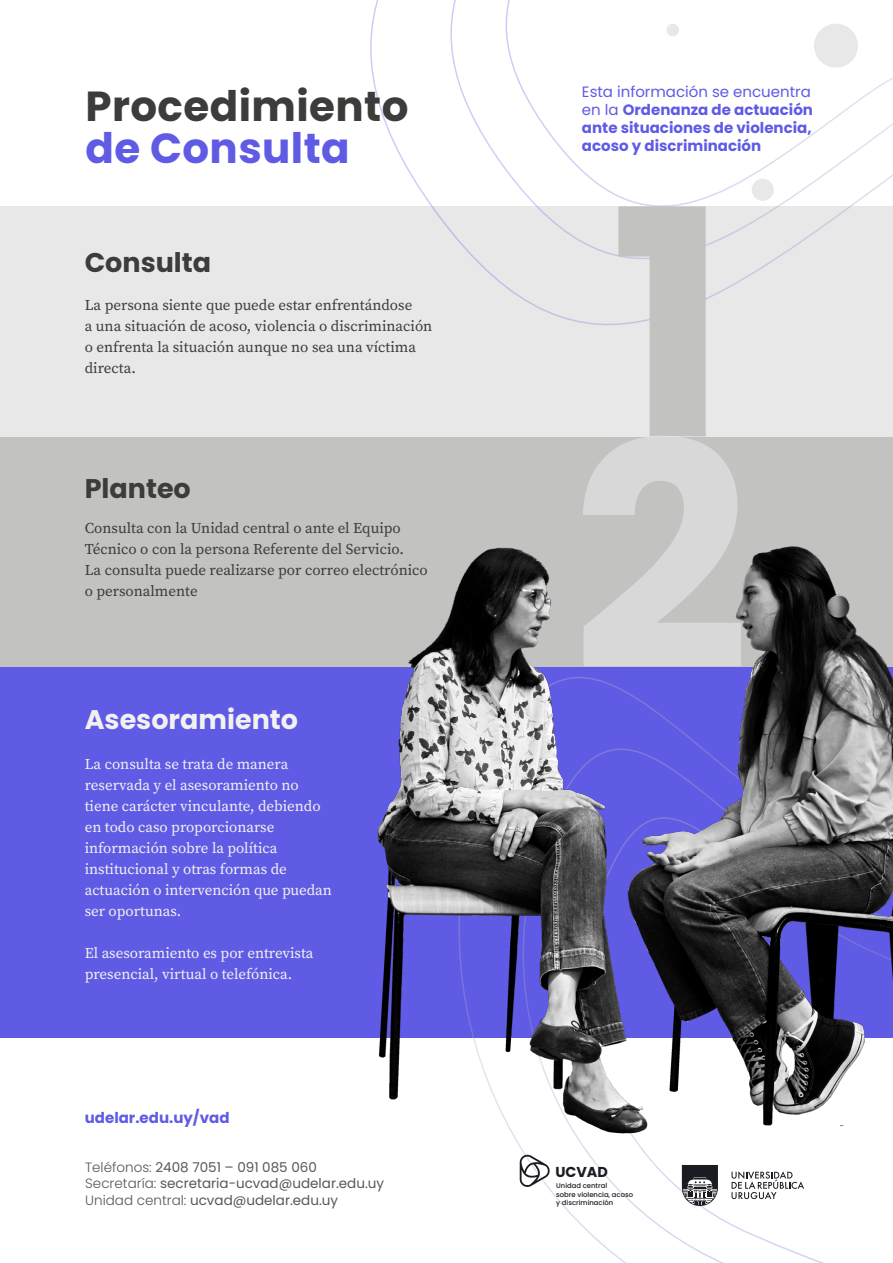
<style>
.page{position:relative;width:893px;height:1263px;background:#fff}
.page>*{position:absolute;margin:0;border:0;box-sizing:border-box;transform-origin:0 0}
.t1{font:700 42px "Poppins";letter-spacing:.01em;color:#3c3c3b}
.t2{font:700 42px "Poppins";letter-spacing:.01em;color:#5f5be4}
.t3{font:700 27px "Poppins";color:#3c3c3b}
.t4{font:700 27px "Poppins";color:#f1f1f1}
.t5{font:15px/21px "Source Serif Pro";color:#3c3c3b}
.t6{font:15px/21px "Source Serif Pro";color:#f1f1f1}
.t7{font:700 15px/18px "Poppins";color:#5f5be4}
.t8{font:700 14.4px "Poppins";color:#1b1c21}
.t9{font:13.5px/16.5px "Poppins";color:#575756}
.t10{font:500 6.9px/8.2px "Poppins";color:#1b1c21}
.s1{font-weight:300}
.s2{font-weight:400}
</style>
<div class="page">
<div style="left:0;top:436px;width:893px;height:231px;background:#c2c2c1"></div>
<div style="left:0;top:206px;width:893px;height:230px;background:#e8e8e8"></div>
<div style="left:0;top:667px;width:893px;height:370px;background:#5f5be4"></div>
<svg style="left:370px;top:0;width:523px;height:323px"></svg>
<svg style="left:583px;top:206px;width:158px;height:316px"></svg>
<svg style="left:811px;top:21px;width:50px;height:50px"></svg>
<svg style="left:750px;top:177px;width:25px;height:25px"></svg>
<svg style="left:666px;top:23px;width:14px;height:14px"></svg>
<svg style="left:732px;top:1171px;width:72px;height:28px"></svg>
<svg style="left:682px;top:1165px;width:36px;height:41px"></svg>
<svg style="left:520px;top:1154px;width:30px;height:33px"></svg>
<img style="left:354px;top:522px;width:539px;height:613px">
<h1 class="t1" style="left:85px;top:82px;width:325px">Procedimiento</h1>
<h1 class="t2" style="left:85px;top:124px;width:266px">de Consulta</h1>
<h2 class="t3" style="left:85px;top:247px;width:128px">Consulta</h2>
<p class="t5" style="left:85px;top:295px;width:349px">La persona siente que puede estar enfrentándose<br>a una situación de acoso, violencia o discriminación o enfrenta la situación aunque no sea una víctima directa.</p>
<h2 class="t3" style="left:85px;top:472px;width:108px">Planteo</h2>
<p class="t5" style="left:85px;top:517px;width:345px">Consulta con la Unidad central o ante el Equipo Técnico o con la persona Referente del Servicio.<br>La consulta puede realizarse por correo electrónico o personalmente</p>
<h2 class="t4" style="left:85px;top:704px;width:215px">Asesoramiento</h2>
<p class="t6" style="left:85px;top:753px;width:249px">La consulta se trata de manera reservada y el asesoramiento no tiene carácter vinculante, debiendo en todo caso proporcionarse información sobre la política institucional y otras formas de actuación o intervención que puedan ser oportunas.</p>
<p class="t6" style="left:85px;top:942px;width:230px">El asesoramiento es por entrevista presencial, virtual o telefónica.</p>
<p class="t7" style="left:85px;top:1108px;width:146px">udelar.edu.uy/vad</p>
<p class="t9" style="left:85px;top:1159px;width:300px"><span class="s1">Teléfonos:</span> 2408 7051 – 091 085 060<br><span class="s1">Secretaría:</span> secretaria-ucvad@udelar.edu.uy<br><span class="s1">Unidad central:</span> ucvad@udelar.edu.uy</p>
<p class="t7" style="left:582px;top:83px;width:233px"><span class="s2">Esta información se encuentra en la</span> Ordenanza de actuación ante situaciones de violencia, acoso y discriminación</p>
<p class="t8" style="left:555px;top:1163px;width:54px">UCVAD</p>
<p class="t10" style="left:556px;top:1182px;width:78px">Unidad central<br>sobre violencia, acoso y discriminación</p>
</div>
